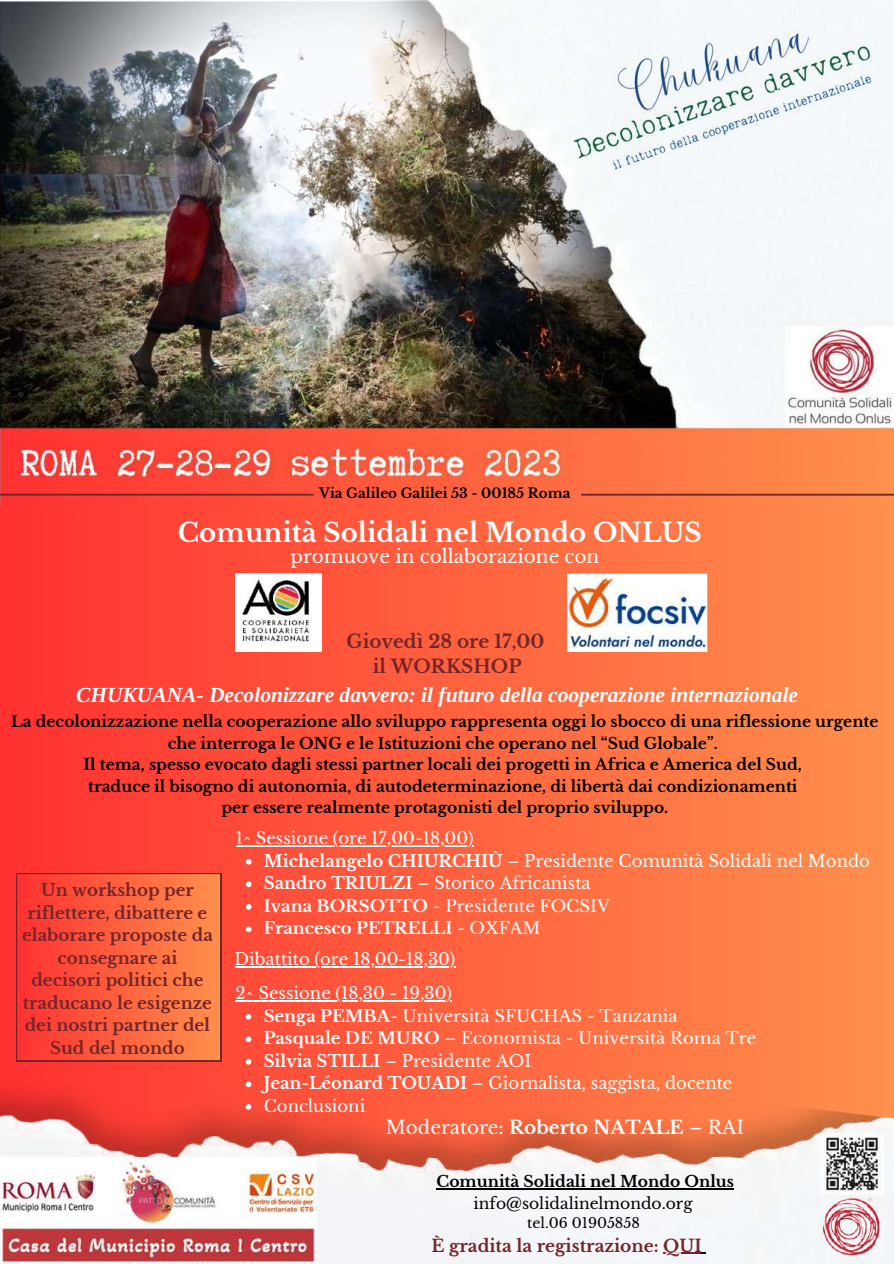
<style>
.page{position:relative;width:894px;height:1264px;background:#fff}
.page>*{position:absolute;margin:0;border:0;box-sizing:border-box;transform-origin:0 0}
.t1{font:700 25.95px "Libre Baskerville";color:#fff}
.t2{font:italic 700 21.45px "Libra Serif Modern";color:#fff}
.t3{font:18.45px "Libre Baskerville";color:#fff}
.t4{font:700 18.45px/24.8px "Libre Baskerville";color:#732529;text-align:center}
.t5{font:700 16.95px "Libre Baskerville";color:#732529}
.t6{font:700 16.65px/22.5px "Libre Baskerville";color:#732529;text-align:center}
.t7{font:16.5px/22.5px "Libre Baskerville";color:#fff}
.t8{font:700 15.45px/21.5px "Libre Baskerville";color:#000;text-align:center}
.t9{font:15.45px "Libre Baskerville";color:#000}
.t10{font:13.95px "Libre Baskerville";color:#000}
.t11{font:700 13.5px "Libre Baskerville";color:#000}
.s1{font-weight:700}
</style>
<div class="page">
<div style="left:0;top:0;width:893px;height:1263px;background:linear-gradient(to right,#ff3131,#ff904d)"></div>
<img style="left:0;top:0;width:893px;height:502px">
<img style="left:0;top:1011px;width:893px;height:252px">
<img style="left:0;top:1157px;width:316px;height:106px">
<svg style="left:0;top:493px;width:893px;height:3px;background:#c14635"></svg>
<img style="left:567px;top:573px;width:140px;height:79px">
<svg style="left:16px;top:873px;width:205px;height:188px;background:#fb5f3e"></svg>
<img style="left:820px;top:1133px;width:63px;height:61px">
<img style="left:820px;top:1195px;width:61px;height:62px">
<img style="left:236px;top:573px;width:85px;height:79px">
<svg style="left:246px;top:859px;width:5px;height:5px"></svg>
<svg style="left:246px;top:881px;width:5px;height:6px"></svg>
<svg style="left:246px;top:904px;width:5px;height:5px"></svg>
<svg style="left:246px;top:926px;width:5px;height:6px"></svg>
<hr style="left:236px;top:845px;width:237px;height:1px;background:#fff">
<hr style="left:234px;top:966px;width:221px;height:1px;background:#fff">
<svg style="left:246px;top:1013px;width:5px;height:6px"></svg>
<svg style="left:246px;top:1036px;width:5px;height:6px"></svg>
<svg style="left:246px;top:1059px;width:5px;height:5px"></svg>
<svg style="left:246px;top:1081px;width:5px;height:6px"></svg>
<svg style="left:246px;top:1104px;width:5px;height:5px"></svg>
<hr style="left:235px;top:1000px;width:217px;height:1px;background:#fff">
<hr style="left:436px;top:1188px;width:298px;height:1px;background:#000">
<hr style="left:663px;top:1252px;width:38px;height:1px;background:#732529">
<p class="t11" style="left:319px;top:484px;width:253px">Via Galileo Galilei 53 - 00185 Roma</p>
<h1 class="t1" style="left:178px;top:517px;width:525px">Comunità Solidali nel Mondo ONLUS</h1>
<p class="t3" style="left:290px;top:545px;width:310px">promuove in collaborazione con</p>
<p class="t4" style="left:346px;top:629px;width:199px">Giovedì 28 ore 17,00 il WORKSHOP</p>
<h2 class="t2" style="left:76px;top:682px;width:723px">CHUKUANA- Decolonizzare davvero: il futuro della cooperazione internazionale</h2>
<p class="t8" style="left:11px;top:711px;width:868px">La decolonizzazione nella cooperazione allo sviluppo rappresenta oggi lo sbocco di una riflessione urgente che interroga le ONG e le Istituzioni che operano nel “Sud Globale”.<br>Il tema, spesso evocato dagli stessi partner locali dei progetti in Africa e America del Sud,<br>traduce il bisogno di autonomia, di autodeterminazione, di libertà dai condizionamenti<br>per essere realmente protagonisti del proprio sviluppo.</p>
<p class="t6" style="left:22px;top:878px;width:192px">Un workshop per riflettere, dibattere e elaborare proposte da consegnare ai decisori politici che traducano le esigenze dei nostri partner del<br>Sud del mondo</p>
<p class="t7" style="left:236px;top:827px;width:239px">1^ Sessione (ore 17,00-18,00)</p>
<p class="t7" style="left:264px;top:849px;width:607px"><span class="s1">Michelangelo CHIURCHIÙ</span> – Presidente Comunità Solidali nel Mondo <span class="s1">Sandro TRIULZI</span> – Storico Africanista<br><span class="s1">Ivana BORSOTTO</span> - Presidente FOCSIV<br><span class="s1">Francesco PETRELLI</span> - OXFAM</p>
<p class="t7" style="left:234px;top:947px;width:222px">Dibattito (ore 18,00-18,30)</p>
<p class="t7" style="left:235px;top:982px;width:218px">2^ Sessione (18,30 - 19,30)</p>
<p class="t7" style="left:263px;top:1004px;width:494px"><span class="s1">Senga PEMBA</span>- Università SFUCHAS - Tanzania <span class="s1">Pasquale DE MURO</span> – Economista - Università Roma Tre <span class="s1">Silvia STILLI</span> – Presidente AOI<br><span class="s1">Jean-Léonard TOUADI</span> – Giornalista, saggista, docente Conclusioni</p>
<p class="t3" style="left:385px;top:1115px;width:360px">Moderatore: <span class="s1">Roberto NATALE</span> – RAI</p>
<p class="t8" style="left:436px;top:1170px;width:299px">Comunità Solidali nel Mondo Onlus</p>
<p class="t9" style="left:473px;top:1193px;width:220px">info@solidalinelmondo.org</p>
<p class="t10" style="left:527px;top:1214px;width:114px">tel.06 01905858</p>
<p class="t5" style="left:431px;top:1235px;width:271px">È gradita la registrazione: QUI</p>
</div>
